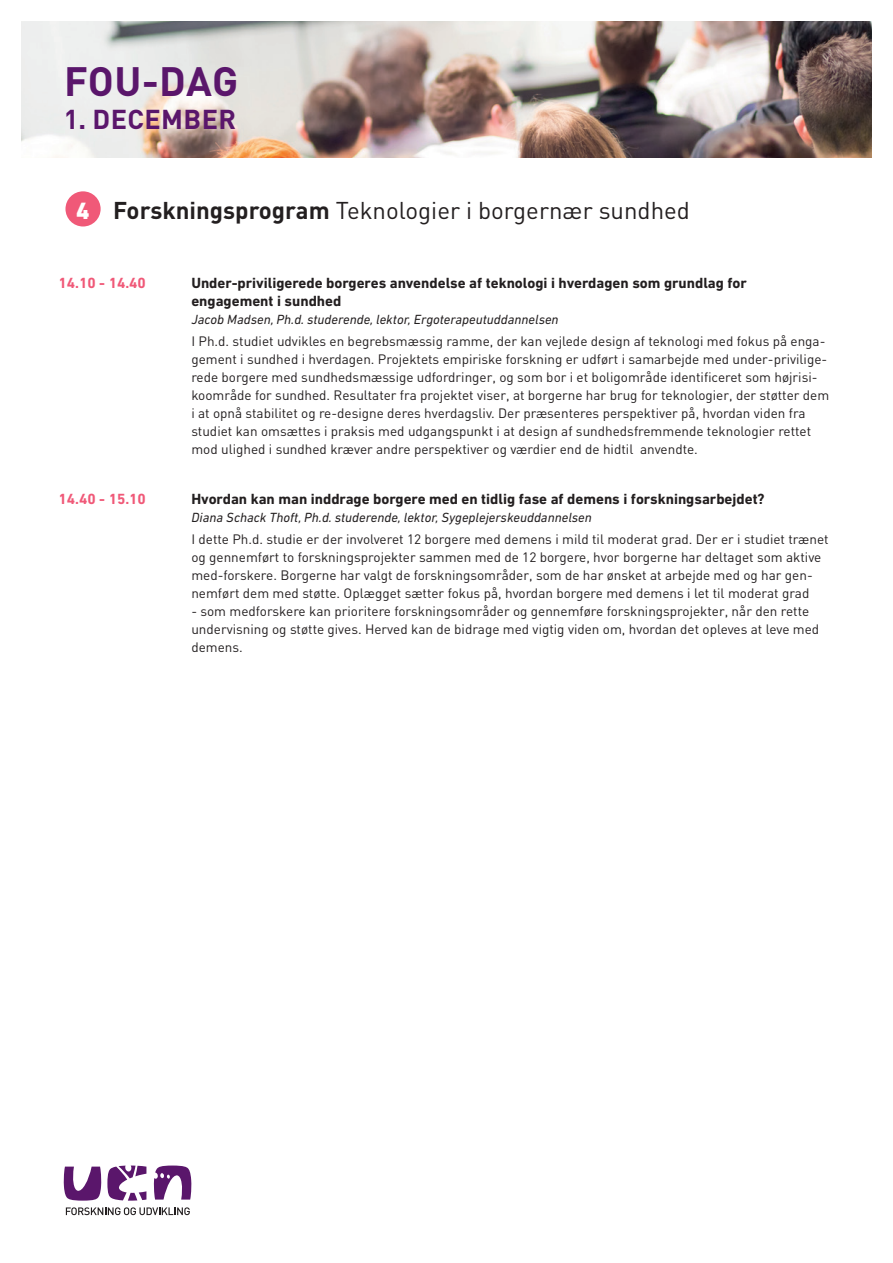
<style>
.page{position:relative;width:893px;height:1263px;background:#fff}
.page>*{position:absolute;margin:0;border:0;box-sizing:border-box;transform-origin:0 0}
.t1{font:700 40.5px "DIN";letter-spacing:.005em;color:#5a166b}
.t2{font:700 27px "DIN";letter-spacing:.015em;color:#5a166b}
.t3{font:24px "DIN";color:#231f20}
.t4{font:800 24px "DIN Next LT Pro";color:#fff}
.t5{font:700 15px/18px "DIN Next LT Pro";color:#231f20}
.t6{font:700 15px "DIN Next LT Pro";color:#f05978}
.t7{font:13.5px/18px "DIN";color:#231f20}
.t8{font:italic 13.5px "DIN Next LT Pro";color:#231f20}
.s1{font-weight:700}
</style>
<div class="page">
<img style="left:21px;top:21px;width:851px;height:136px">
<div style="left:65px;top:191px;width:36px;height:35px;background:#f05978;border-radius:50%"></div>
<svg style="left:64px;top:1166px;width:37px;height:34px"></svg>
<svg style="left:154px;top:1165px;width:37px;height:34px"></svg>
<svg style="left:107px;top:1165px;width:39px;height:36px"></svg>
<svg style="left:66px;top:1207px;width:124px;height:8px"></svg>
<h1 class="t1" style="left:64px;top:55px;width:176px">FOU-DAG</h1>
<h2 class="t2" style="left:64px;top:102px;width:174px">1. DECEMBER</h2>
<h3 class="t4" style="left:76px;top:196px;width:15px">4</h3>
<h3 class="t3" style="left:113px;top:195px;width:578px"><span class="s1">Forskningsprogram</span> Teknologier i borgernær sundhed</h3>
<p class="t6" style="left:58px;top:274px;width:89px">14.10 - 14.40</p>
<p class="t6" style="left:58px;top:490px;width:89px">14.40 - 15.10</p>
<p class="t5" style="left:191px;top:274px;width:557px">Under-priviligerede borgeres anvendelse af teknologi i hverdagen som grundlag for engagement i sundhed</p>
<p class="t8" style="left:191px;top:312px;width:369px">Jacob Madsen, Ph.d. studerende, lektor, Ergoterapeutuddannelsen</p>
<p class="t7" style="left:191px;top:332px;width:639px">I Ph.d. studiet udvikles en begrebsmæssig ramme, der kan vejlede design af teknologi med fokus på enga&shy;gement i sundhed i hverdagen. Projektets empiriske forskning er udført i samarbejde med under-privilige&shy;rede borgere med sundhedsmæssige udfordringer, og som bor i et boligområde identificeret som højrisi&shy;koområde for sundhed. Resultater fra projektet viser, at borgerne har brug for teknologier, der støtter dem i at opnå stabilitet og re-designe deres hverdagsliv. Der præsenteres perspektiver på, hvordan viden fra studiet kan omsættes i praksis med udgangspunkt i at design af sundhedsfremmende teknologier rettet mod ulighed i sundhed kræver andre perspektiver og værdier end de hidtil anvendte.</p>
<p class="t5" style="left:191px;top:490px;width:575px">Hvordan kan man inddrage borgere med en tidlig fase af demens i forskningsarbejdet?</p>
<p class="t8" style="left:191px;top:510px;width:402px">Diana Schack Thoft, Ph.d. studerende, lektor, Sygeplejerskeuddannelsen</p>
<p class="t7" style="left:191px;top:530px;width:639px">I dette Ph.d. studie er der involveret 12 borgere med demens i mild til moderat grad. Der er i studiet trænet og gennemført to forskningsprojekter sammen med de 12 borgere, hvor borgerne har deltaget som aktive med-forskere. Borgerne har valgt de forskningsområder, som de har ønsket at arbejde med og har gen&shy;nemført dem med støtte. Oplægget sætter fokus på, hvordan borgere med demens i let til moderat grad</p>
<p class="t7" style="left:191px;top:602px;width:629px">- som medforskere kan prioritere forskningsområder og gennemføre forskningsprojekter, når den rette undervisning og støtte gives. Herved kan de bidrage med vigtig viden om, hvordan det opleves at leve med demens.</p>
</div>
